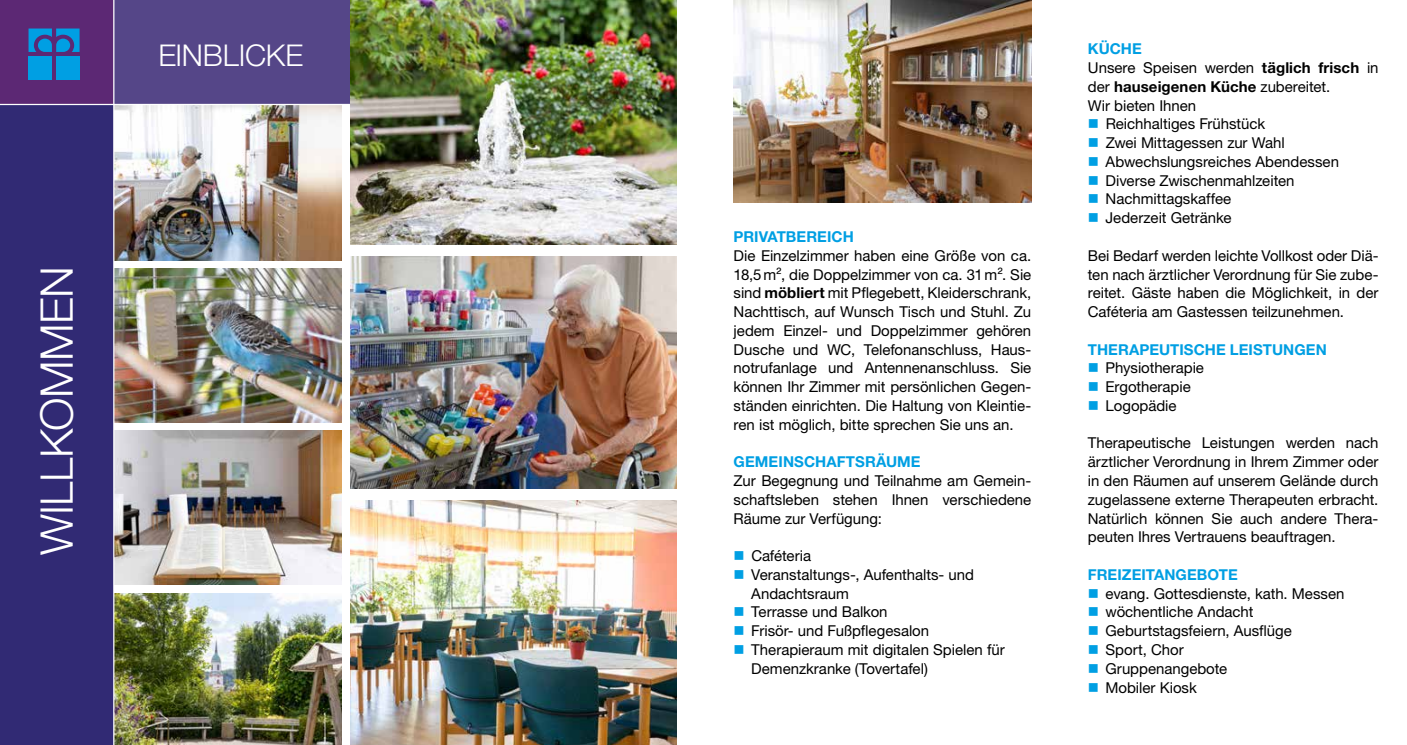
<style>
.page{position:relative;width:1407px;height:745px;background:#fff}
.page>*{position:absolute;margin:0;border:0;box-sizing:border-box;transform-origin:0 0}
.t1{font:300 45px "Helvetica Neue LT Pro";letter-spacing:-.01em;color:#fff}
.t2{font:300 30px "Helvetica Neue LT Pro";letter-spacing:-.01em;color:#fff}
.t3{font:15px/18.8px "Helvetica Neue LT Pro";letter-spacing:-.005em;color:#000;text-align:justify}
.t4{font:700 15px "Helvetica Neue LT Pro";letter-spacing:.005em;color:#009fe3}
.t5{font:700 15px "Helvetica Neue LT Pro";letter-spacing:.005em;color:#000}
.s1{font-weight:700}
.s2{font-weight:400}
</style>
<div class="page">
<img style="left:114px;top:593px;width:227px;height:151px">
<img style="left:114px;top:430px;width:227px;height:154px">
<img style="left:114px;top:268px;width:227px;height:154px">
<img style="left:114px;top:105px;width:227px;height:155px">
<div style="left:0;top:104px;width:113px;height:640px;background:#312a74"></div>
<div style="left:0;top:0;width:360px;height:104px;background:#554688"></div>
<img style="left:351px;top:0;width:326px;height:244px">
<img style="left:351px;top:500px;width:326px;height:244px">
<div style="left:0;top:0;width:113px;height:104px;background:#5c2874"></div>
<img style="left:351px;top:256px;width:326px;height:232px">
<img style="left:733px;top:0;width:298px;height:202px">
<hr style="left:0;top:104px;width:350px;height:1px;background:#fff">
<hr style="left:113px;top:0;width:1px;height:744px;background:#fff">
<svg style="left:29px;top:28px;width:51px;height:24px"></svg>
<div style="left:29px;top:56px;width:23px;height:24px;background:#009fe3"></div>
<div style="left:56px;top:56px;width:24px;height:24px;background:#009fe3"></div>
<h1 class="t1" style="left:29px;top:555px;width:290px;rotate:-90deg">WILLKOMMEN</h1>
<h2 class="t2" style="left:158px;top:37px;width:146px">EINBLICKE</h2>
<p class="t4" style="left:733px;top:227px;width:122px">PRIVATBEREICH</p>
<p class="t3" style="left:733px;top:245px;width:299px">Die Einzelzimmer haben eine Größe von ca.<br>18,5m², die Doppelzimmer von ca. 31m². Sie sind <span class="s1">möbliert</span> mit Pflegebett, Kleiderschrank, Nachttisch, auf Wunsch Tisch und Stuhl. Zu jedem Einzel- und Doppelzimmer gehören Dusche und WC, Telefonanschluss, Haus&shy;notrufanlage und Antennenanschluss. Sie können Ihr Zimmer mit persönlichen Gegen&shy;ständen einrichten. Die Haltung von Kleintie&shy;ren ist möglich, bitte sprechen Sie uns an.</p>
<p class="t4" style="left:733px;top:452px;width:189px">GEMEINSCHAFTSRÄUME</p>
<p class="t3" style="left:733px;top:470px;width:299px">Zur Begegnung und Teilnahme am Gemein&shy;schaftsleben stehen Ihnen verschiedene Räume zur Verfügung:</p>
<p class="t3" style="left:751px;top:545px;width:255px;text-align:left">Caféteria<br>Veranstaltungs-, Aufenthalts- und<br>Andachtsraum<br>Terrasse und Balkon<br>Frisör- und Fußpflegesalon<br>Therapieraum mit digitalen Spielen für<br>Demenzkranke (Tovertafel)</p>
<p class="t4" style="left:1088px;top:40px;width:55px">KÜCHE</p>
<p class="t3" style="left:1088px;top:58px;width:292px">Unsere Speisen werden <span class="s1">täglich frisch</span> in</p>
<p class="t5" style="left:1088px;top:77px;width:244px"><span class="s2">der</span> hauseigenen Küche <span class="s2">zubereitet.</span></p>
<p class="t3" style="left:1088px;top:95px;width:110px">Wir bieten Ihnen</p>
<p class="t3" style="left:1105px;top:114px;width:161px">Reichhaltiges Frühstück</p>
<p class="t3" style="left:1105px;top:133px;width:181px">Zwei Mittagessen zur Wahl</p>
<p class="t3" style="left:1105px;top:152px;width:235px">Abwechslungsreiches Abendessen</p>
<p class="t3" style="left:1105px;top:170px;width:190px">Diverse Zwischenmahlzeiten</p>
<p class="t3" style="left:1105px;top:189px;width:127px">Nachmittagskaffee</p>
<p class="t3" style="left:1105px;top:208px;width:127px">Jederzeit Getränke</p>
<p class="t3" style="left:1088px;top:245px;width:292px">Bei Bedarf werden leichte Vollkost oder Diä&shy;ten nach ärztlicher Verordnung für Sie zube&shy;reitet. Gäste haben die Möglichkeit, in der Caféteria am Gastessen teilzunehmen.</p>
<p class="t4" style="left:1088px;top:340px;width:240px">THERAPEUTISCHE LEISTUNGEN</p>
<p class="t3" style="left:1105px;top:358px;width:100px;text-align:left">Physiotherapie<br>Ergotherapie<br>Logopädie</p>
<p class="t3" style="left:1088px;top:433px;width:292px">Therapeutische Leistungen werden nach ärztlicher Verordnung in Ihrem Zimmer oder in den Räumen auf unserem Gelände durch zugelassene externe Therapeuten erbracht.<br>Natürlich können Sie auch andere Thera&shy;peuten Ihres Vertrauens beauftragen.</p>
<p class="t4" style="left:1088px;top:565px;width:151px">FREIZEITANGEBOTE</p>
<p class="t3" style="left:1105px;top:583px;width:241px;text-align:left">evang. Gottesdienste, kath. Messen wöchentliche Andacht<br>Geburtstagsfeiern, Ausflüge<br>Sport, Chor<br>Gruppenangebote<br>Mobiler Kiosk</p>
</div>
